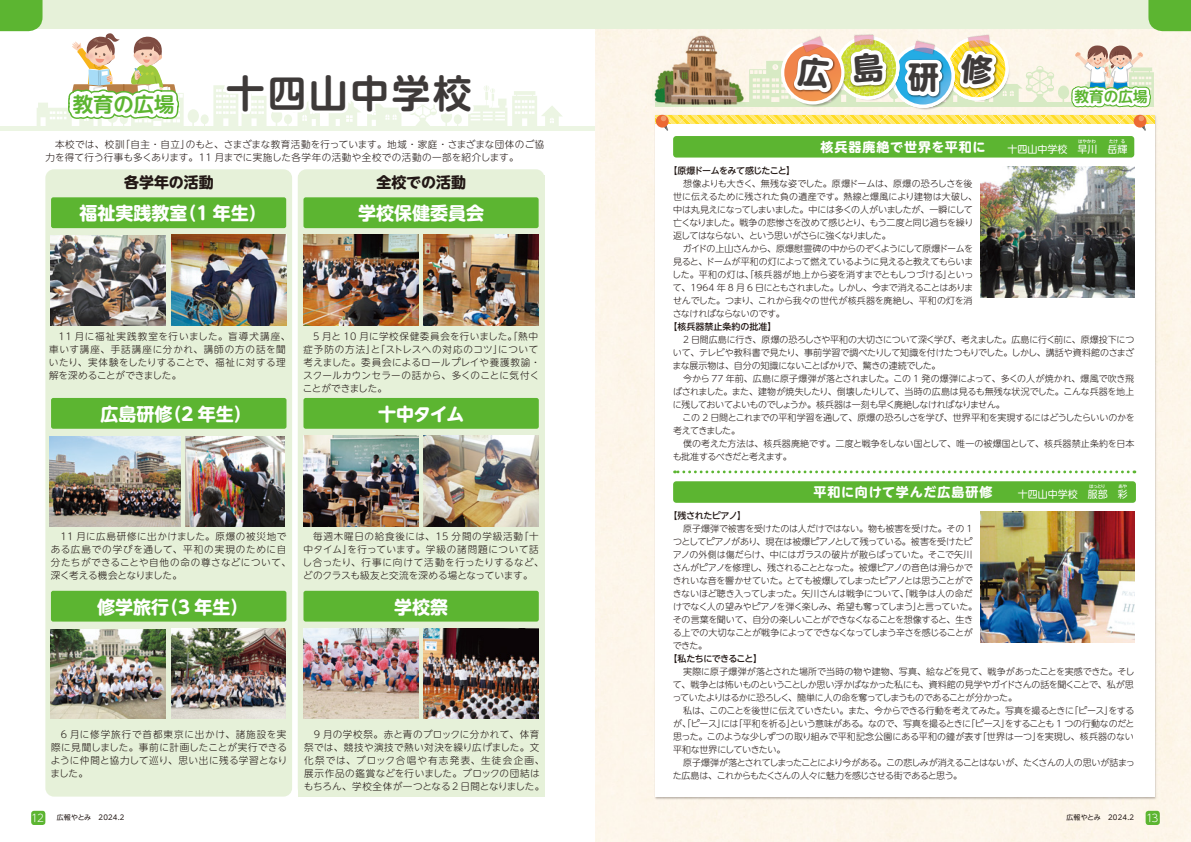
<style>
.page{position:relative;width:1191px;height:842px;background:#fff}
.page>*{position:absolute;margin:0;border:0;box-sizing:border-box;transform-origin:0 0}
.t1{font:700 38.5px "UD Shin M Go Pro De";letter-spacing:.075em;color:#3e3a39}
.t2{font:700 31px "UD Shin M Go Pro";color:#3e3a39}
.t3{font:700 20.4px "UD Shin M Go Pro De";color:#5cb531}
.t4{font:700 18px "UD Shin M Go Pro";color:#fff}
.t5{font:700 15px "UD Shin M Go Pro";color:#221815}
.t6{font:700 14.6px "UD Shin M Go Pro De";color:#5cb531}
.t7{font:700 13px "UD Shin M Go Pro";letter-spacing:.07em;color:#fff}
.t8{font:10px "UD Shin M Go Pro";color:#fff}
.t9{font:300 9.6px/13px "UD Shin M Go Pro";letter-spacing:.045em;color:#221815}
.t10{font:300 9.6px/13px "UD Shin M Go Pro";letter-spacing:.02em;color:#221815}
.t11{font:300 9.6px/13px "UD Shin M Go Pro";letter-spacing:.07em;color:#221815}
.t12{font:300 9px/13px "UD Shin M Go Pro";letter-spacing:-.04em;color:#221815}
.t13{font:500 9px "UD Shin M Go Pro";letter-spacing:-.05em;color:#221815}
.t14{font:500 9px "UD Shin M Go Pro";letter-spacing:-.07em;color:#221815}
.t15{font:500 9px "UD Shin M Go Pro";color:#221815}
.t16{font:7px "UD Shin M Go Pro";letter-spacing:.025em;color:#221815}
.t17{font:500 4.5px "UD Shin M Go Pro";letter-spacing:-.035em;color:#fff}
.s1{font-weight:300;font-size:10.5px;color:#fff}
</style>
<div class="page">
<div style="left:595px;top:28px;width:596px;height:814px;background:#fdf6ea"></div>
<div style="left:595px;top:0;width:596px;height:28px;background:#e6f1d9"></div>
<div style="left:0;top:0;width:595px;height:28px;background:#e6f1d9"></div>
<div style="left:45px;top:169px;width:247px;height:628px;background:#e6f1d9;border-radius:9px"></div>
<div style="left:298px;top:169px;width:246px;height:628px;background:#e6f1d9;border-radius:9px"></div>
<div style="left:655px;top:115px;width:499px;height:682px;background:#fff"></div>
<svg style="left:655px;top:115px;width:94px;height:8px"></svg>
<div style="left:656px;top:115px;width:12px;height:13px;background:#ec6934;border-radius:50%"></div>
<svg style="left:661px;top:116px;width:7px;height:15px"></svg>
<div style="left:0;top:126px;width:595px;height:5px;background:#ecf5e3"></div>
<img style="left:424px;top:629px;width:115px;height:89px">
<img style="left:171px;top:629px;width:115px;height:90px">
<img style="left:185px;top:437px;width:100px;height:89px">
<img style="left:424px;top:436px;width:115px;height:90px">
<img style="left:49px;top:437px;width:132px;height:89px">
<img style="left:171px;top:235px;width:115px;height:90px">
<img style="left:51px;top:236px;width:115px;height:89px">
<img style="left:303px;top:436px;width:115px;height:90px">
<img style="left:424px;top:235px;width:115px;height:90px">
<img style="left:303px;top:235px;width:115px;height:90px">
<img style="left:51px;top:629px;width:114px;height:90px">
<img style="left:303px;top:629px;width:115px;height:90px">
<img style="left:652px;top:30px;width:93px;height:82px">
<img style="left:980px;top:258px;width:154px;height:39px">
<img style="left:980px;top:511px;width:154px;height:132px">
<svg style="left:674px;top:470px;width:454px;height:3px"></svg>
<div style="left:673px;top:481px;width:463px;height:22px;background:#5cb531;border-radius:3px"></div>
<div style="left:673px;top:136px;width:461px;height:22px;background:#5cb531;border-radius:3px"></div>
<div style="left:51px;top:197px;width:235px;height:31px;background:#5cb531;border-radius:2px"></div>
<div style="left:303px;top:197px;width:235px;height:31px;background:#5cb531;border-radius:2px"></div>
<svg style="left:0;top:0;width:563px;height:126px"></svg>
<div style="left:51px;top:398px;width:235px;height:31px;background:#5cb531;border-radius:2px"></div>
<div style="left:303px;top:398px;width:236px;height:31px;background:#5cb531;border-radius:2px"></div>
<div style="left:51px;top:591px;width:235px;height:31px;background:#5cb531;border-radius:2px"></div>
<div style="left:303px;top:591px;width:236px;height:31px;background:#5cb531;border-radius:2px"></div>
<div style="left:1145px;top:811px;width:14px;height:14px;background:#5cb531;border-radius:3px"></div>
<div style="left:31px;top:811px;width:14px;height:14px;background:#5cb531;border-radius:3px"></div>
<svg style="left:749px;top:0;width:442px;height:258px"></svg>
<h1 class="t1" style="left:226px;top:62px;width:247px">十四山中学校</h1>
<p class="t10" style="left:45px;top:137px;width:500px;text-indent:10px">本校では、校訓「自主・自立」のもと、さまざまな教育活動を行っています。地域・家庭・さまざまな団体のご協力を得て行う行事も多くあります。11 月までに実施した各学年の活動や全校での活動の一部を紹介します。</p>
<h3 class="t3" style="left:73px;top:88px;width:103px">教育の広場</h3>
<h3 class="t5" style="left:124px;top:170px;width:91px">各学年の活動</h3>
<h3 class="t5" style="left:377px;top:170px;width:91px">全校での活動</h3>
<h3 class="t4" style="left:79px;top:198px;width:189px">福祉実践教室（1 年生）</h3>
<h3 class="t4" style="left:358px;top:199px;width:127px">学校保健委員会</h3>
<p class="t11" style="left:49px;top:329px;width:243px;text-indent:10px">11 月に福祉実践教室を行いました。盲導犬講座、車いす講座、手話講座に分かれ、講師の方の話を聞いたり、実体験をしたりすることで、福祉に対する理解を深めることができました。</p>
<p class="t9" style="left:303px;top:329px;width:239px;text-indent:10px">5 月と 10 月に学校保健委員会を行いました。「熱中症予防の方法」と「ストレスへの対応のコツ」について考えました。委員会によるロールプレイや養護教諭・スクールカウンセラーの話から、多くのことに気付くことができました。</p>
<h3 class="t4" style="left:100px;top:399px;width:153px">広島研修（2 年生）</h3>
<h3 class="t4" style="left:378px;top:400px;width:88px">十中タイム</h3>
<p class="t9" style="left:51px;top:530px;width:242px;text-indent:10px">11 月に広島研修に出かけました。原爆の被災地である広島での学びを通して、平和の実現のために自分たちができることや自他の命の尊さなどについて、深く考える機会となりました。</p>
<p class="t9" style="left:303px;top:530px;width:242px;text-indent:10px">毎週木曜日の給食後には、15 分間の学級活動「十中タイム」を行っています。学級の諸問題について話し合ったり、行事に向けて活動を行ったりするなど、どのクラスも級友と交流を深める場となっています。</p>
<h3 class="t4" style="left:97px;top:592px;width:153px">修学旅行（3 年生）</h3>
<h3 class="t4" style="left:394px;top:592px;width:55px">学校祭</h3>
<p class="t9" style="left:50px;top:727px;width:238px;text-align:justify;text-indent:10px">6 月に修学旅行で首都東京に出かけ、諸施設を実際に見聞しました。事前に計画したことが実行できるように仲間と協力して巡り、思い出に残る学習となりました。</p>
<p class="t9" style="left:304px;top:727px;width:242px;text-align:center">9 月の学校祭。赤と青のブロックに分かれて、体育<br>祭では、競技や演技で熱い対決を繰り広げました。文化祭では、ブロック合唱や有志発表、生徒会企画、展示作品の鑑賞などを行いました。ブロックの団結はもちろん、学校全体が一つとなる 2 日間となりました。</p>
<h2 class="t2" style="left:908px;top:52px;width:33px">研</h2>
<h3 class="t7" style="left:820px;top:136px;width:166px">核兵器廃絶で世界を平和に</h3>
<h3 class="t6" style="left:1074px;top:85px;width:75px">教育の広場</h3>
<p class="t17" style="left:1078px;top:137px;width:49px">はやかわ　　　たけ る</p>
<p class="t8" style="left:1007px;top:141px;width:121px">十四山中学校　早川　岳輝</p>
<p class="t14" style="left:668px;top:163px;width:128px">【原爆ドームをみて感じたこと】</p>
<p class="t12" style="left:673px;top:177px;width:305px;text-indent:10px">想像よりも大きく、無残な姿でした。原爆ドームは、原爆の恐ろしさを後世に伝えるために残された負の遺産です。熱線と爆風により建物は大破し、中は丸見えになってしまいました。中には多くの人がいましたが、一瞬にして亡くなりました。戦争の悲惨さを改めて感じとり、もう二度と同じ過ちを繰り返してはならない、という思いがさらに強くなりました。</p>
<p class="t12" style="left:672px;top:242px;width:303px;text-align:justify;text-indent:11px">ガイドの上山さんから、原爆慰霊碑の中からのぞくようにして原爆ドームを見ると、ドームが平和の灯によって燃えているように見えると教えてもらいました。平和の灯は、「核兵器が地上から姿を消すまでともしつづける」といって、1964 年 8 月 6 日にともされました。しかし、今まで消えることはありませんでした。つまり、これから我々の世代が核兵器を廃絶し、平和の灯を消さなければならないのです。</p>
<p class="t15" style="left:668px;top:319px;width:109px">【核兵器禁止条約の批准】</p>
<p class="t12" style="left:672px;top:333px;width:463px;text-align:justify;text-indent:11px">2 日間広島に行き、原爆の恐ろしさや平和の大切さについて深く学び、考えました。広島に行く前に、原爆投下について、テレビや教科書で見たり、事前学習で調べたりして知識を付けたつもりでした。しかし、講話や資料館のさまざまな展示物は、自分の知識にないことばかりで、驚きの連続でした。</p>
<p class="t12" style="left:673px;top:372px;width:463px;text-align:justify;text-indent:10px">今から 77 年前、広島に原子爆弾が落とされました。この 1 発の爆弾によって、多くの人が焼かれ、爆風で吹き飛ばされました。また、建物が焼失したり、倒壊したりして、当時の広島は見るも無残な状況でした。こんな兵器を地上に残しておいてよいものでしょうか。核兵器は一刻も早く廃絶しなければなりません。</p>
<p class="t12" style="left:673px;top:411px;width:463px;text-indent:9px">この 2 日間とこれまでの平和学習を通して、原爆の恐ろしさを学び、世界平和を実現するにはどうしたらいいのかを考えてきました。</p>
<p class="t12" style="left:672px;top:437px;width:463px;text-indent:10px">僕の考えた方法は、核兵器廃絶です。二度と戦争をしない国として、唯一の被爆国として、核兵器禁止条約を日本も批准するべきだと考えます。</p>
<h3 class="t7" style="left:813px;top:482px;width:180px">平和に向けて学んだ広島研修</h3>
<p class="t17" style="left:1089px;top:483px;width:40px">はっとり　　　あや</p>
<p class="t8" style="left:1017px;top:486px;width:111px">十四山中学校　服部　彩</p>
<p class="t13" style="left:668px;top:508px;width:79px">【残されたピアノ】</p>
<p class="t12" style="left:672px;top:522px;width:306px;text-indent:10px">原子爆弾で被害を受けたのは人だけではない。物も被害を受けた。その 1つとしてピアノがあり、現在は被爆ピアノとして残っている。被害を受けたピアノの外側は傷だらけ、中にはガラスの破片が散らばっていた。そこで矢川さんがピアノを修理し、残されることとなった。被爆ピアノの音色は滑らかできれいな音を響かせていた。とても被爆してしまったピアノとは思うことができないほど聴き入ってしまった。矢川さんは戦争について、「戦争は人の命だけでなく人の望みやピアノを弾く楽しみ、希望も奪ってしまう」と言っていた。その言葉を聞いて、自分の楽しいことができなくなることを想像すると、生きる上での大切なことが戦争によってできなくなってしまう辛さを感じることができた。</p>
<p class="t13" style="left:668px;top:651px;width:95px">【私たちにできること】</p>
<p class="t12" style="left:672px;top:665px;width:463px;text-align:justify;text-indent:11px">実際に原子爆弾が落とされた場所で当時の物や建物、写真、絵などを見て、戦争があったことを実感できた。そして、戦争とは怖いものということしか思い浮かばなかった私にも、資料館の見学やガイドさんの話を聞くことで、私が思っていたよりはるかに恐ろしく、簡単に人の命を奪ってしまうものであることが分かった。</p>
<p class="t12" style="left:673px;top:704px;width:463px;text-align:justify;text-indent:10px">私は、このことを後世に伝えていきたい。また、今からできる行動を考えてみた。写真を撮るときに「ピース」をするが、「ピース」には「平和を祈る」という意味がある。なので、写真を撮るときに「ピース」をすることも 1 つの行動なのだと思った。このような少しずつの取り組みで平和記念公園にある平和の鐘が表す「世界は一つ」を実現し、核兵器のない平和な世界にしていきたい。</p>
<p class="t12" style="left:673px;top:756px;width:463px;text-indent:10px">原子爆弾が落とされてしまったことにより今がある。この悲しみが消えることはないが、たくさんの人の思いが詰まった広島は、これからもたくさんの人々に魅力を感じさせる街であると思う。</p>
<p class="t16" style="left:31px;top:812px;width:95px"><span class="s1">12</span> 広報やとみ　2024.2</p>
<p class="t16" style="left:1066px;top:812px;width:94px">広報やとみ　2024.2 <span class="s1">13</span></p>
</div>
